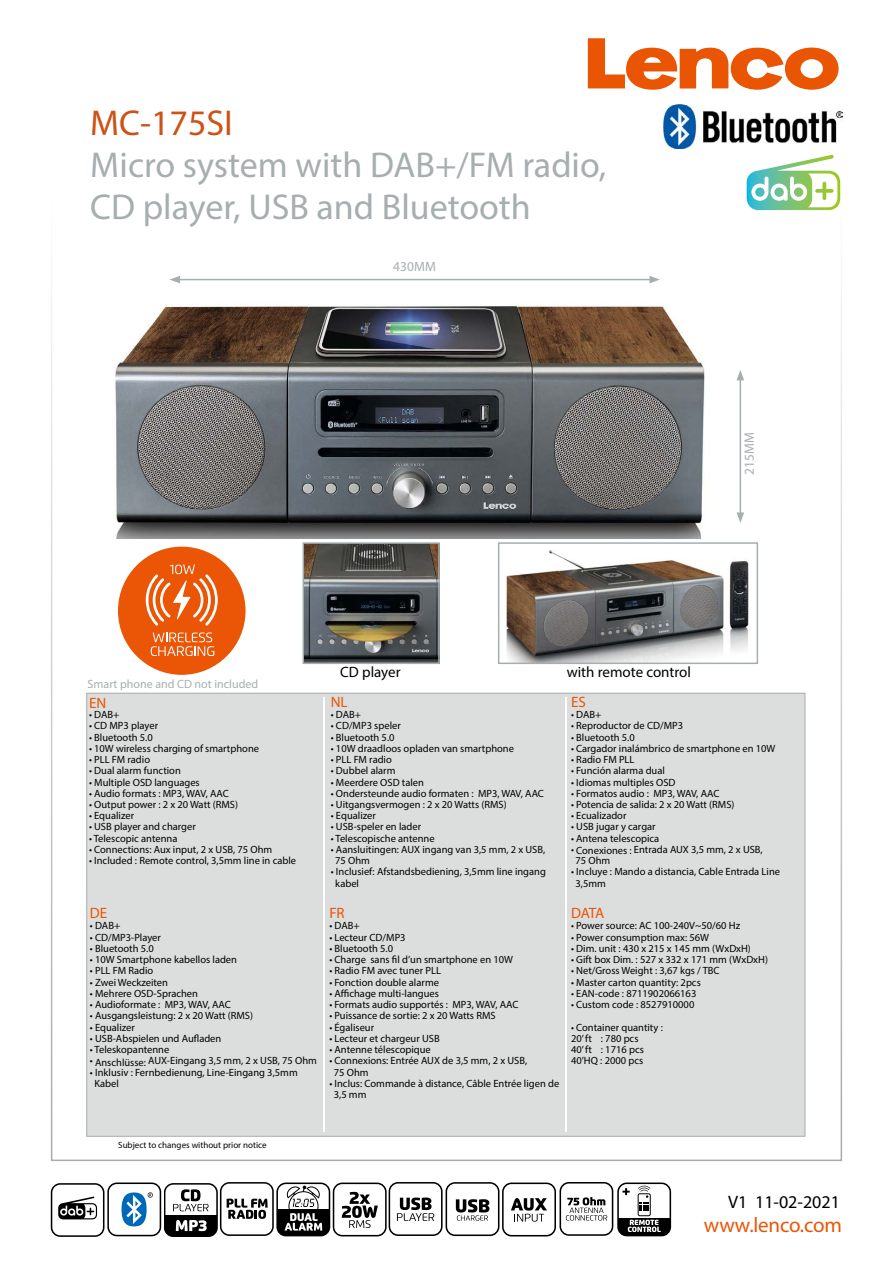
<style>
.page{position:relative;width:893px;height:1263px;background:#fff}
.page>*{position:absolute;margin:0;border:0;box-sizing:border-box;transform-origin:0 0}
.t1{font:36px/42px "Myriad Pro";color:#a7aeb0}
.t2{font:36px "Myriad Pro";color:#cc5218}
.t3{font:21px "Myriad Pro";letter-spacing:-.01em;color:#ea5504}
.t4{font:18px "Myriad Pro";color:#000}
.t5{font:15px "Myriad Pro";color:#000}
.t6{font:15px "Myriad Pro";color:#ea5504}
.t7{font:13.5px "Myriad Pro";letter-spacing:.005em;color:#a7aeb0}
.t8{font:12px "Myriad Pro";color:#a7aeb0}
.t9{font:10.5px/11.2px "Myriad Pro";color:#000}
.t10{font:9px "Myriad Pro";color:#000}
</style>
<div class="page">
<svg style="left:588px;top:38px;width:251px;height:52px"></svg>
<hr style="left:178px;top:279px;width:474px;height:1px;background:#a7aeb0">
<svg style="left:170px;top:276px;width:10px;height:7px"></svg>
<svg style="left:649px;top:276px;width:11px;height:7px"></svg>
<hr style="left:740px;top:378px;width:1px;height:137px;background:#a7aeb0">
<svg style="left:736px;top:370px;width:8px;height:10px"></svg>
<svg style="left:736px;top:512px;width:8px;height:11px"></svg>
<div style="left:87px;top:693px;width:718px;height:443px;background:#dcdddd;border:1px solid #aaabab"></div>
<hr style="left:323px;top:697px;width:2px;height:434px;background:#fff">
<hr style="left:565px;top:697px;width:2px;height:434px;background:#fff">
<img style="left:663px;top:105px;width:179px;height:44px">
<img style="left:115px;top:304px;width:590px;height:235px">
<svg style="left:747px;top:155px;width:93px;height:55px"></svg>
<svg style="left:51px;top:1182px;width:620px;height:55px"></svg>
<div style="left:118px;top:547px;width:128px;height:128px;background:#ea5506;border-radius:50%"></div>
<svg style="left:151px;top:632px;width:63px;height:24px"></svg>
<svg style="left:146px;top:564px;width:72px;height:61px"></svg>
<img style="left:305px;top:545px;width:132px;height:116px">
<div style="left:302px;top:542px;width:138px;height:122px;border:2px solid #a7aeb0"></div>
<img style="left:506px;top:550px;width:243px;height:111px">
<div style="left:498px;top:542px;width:260px;height:122px;border:2px solid #a7aeb0"></div>
<h1 class="t2" style="left:90px;top:100px;width:144px">MC-175SI</h1>
<h1 class="t1" style="left:90px;top:143px;width:518px">Micro system with DAB+/FM radio,<br>CD player, USB and Bluetooth</h1>
<p class="t7" style="left:393px;top:258px;width:44px">430MM</p>
<p class="t7" style="left:741px;top:475px;width:44px;rotate:-90deg">215MM</p>
<p class="t8" style="left:88px;top:677px;width:172px">Smart phone and CD not included</p>
<h3 class="t6" style="left:89px;top:694px;width:19px">EN</h3>
<p class="t9" style="left:89px;top:709px;width:32px">• DAB+</p>
<p class="t9" style="left:89px;top:720px;width:71px">• CD MP3 player</p>
<p class="t9" style="left:89px;top:731px;width:65px">• Bluetooth 5.0</p>
<p class="t9" style="left:89px;top:742px;width:172px">• 10W wireless charging of smartphone</p>
<p class="t9" style="left:89px;top:754px;width:63px">• PLL FM radio</p>
<p class="t9" style="left:89px;top:765px;width:93px">• Dual alarm function</p>
<p class="t9" style="left:89px;top:776px;width:112px">• Multiple OSD languages</p>
<p class="t9" style="left:89px;top:787px;width:141px">• Audio formats : MP3, WAV, AAC</p>
<p class="t9" style="left:89px;top:799px;width:151px">• Output power : 2 x 20 Watt (RMS)</p>
<p class="t9" style="left:89px;top:810px;width:47px">• Equalizer</p>
<p class="t9" style="left:89px;top:821px;width:108px">• USB player and charger</p>
<p class="t9" style="left:89px;top:832px;width:90px">• Telescopic antenna</p>
<p class="t9" style="left:89px;top:844px;width:185px">• Connections: Aux input, 2 x USB, 75 Ohm</p>
<p class="t9" style="left:89px;top:855px;width:209px">• Included : Remote control, 3,5mm line in cable</p>
<h3 class="t6" style="left:90px;top:904px;width:19px">DE</h3>
<p class="t9" style="left:90px;top:920px;width:32px">• DAB+</p>
<p class="t9" style="left:90px;top:931px;width:73px">• CD/MP3-Player</p>
<p class="t9" style="left:90px;top:942px;width:65px">• Bluetooth 5.0</p>
<p class="t9" style="left:90px;top:954px;width:149px">• 10W Smartphone kabellos laden</p>
<p class="t9" style="left:90px;top:965px;width:65px">• PLL FM Radio</p>
<p class="t9" style="left:90px;top:976px;width:80px">• Zwei Weckzeiten</p>
<p class="t9" style="left:90px;top:987px;width:110px">• Mehrere OSD-Sprachen</p>
<p class="t9" style="left:90px;top:999px;width:142px">• Audioformate : MP3, WAV, AAC</p>
<p class="t9" style="left:90px;top:1010px;width:165px">• Ausgangsleistung: 2 x 20 Watt (RMS)</p>
<p class="t9" style="left:90px;top:1021px;width:47px">• Equalizer</p>
<p class="t9" style="left:90px;top:1032px;width:133px">• USB-Abspielen und Aufladen</p>
<p class="t9" style="left:90px;top:1044px;width:81px">• Teleskopantenne</p>
<p class="t9" style="left:90px;top:1055px;width:229px">• Anschlüsse: AUX-Eingang 3,5 mm, 2 x USB, 75 Ohm</p>
<p class="t9" style="left:94px;top:1066px;width:205px;text-indent:-4px">• Inklusiv : Fernbedienung, Line-Eingang 3,5mm<br>Kabel</p>
<h3 class="t5" style="left:340px;top:662px;width:62px">CD player</h3>
<h3 class="t5" style="left:567px;top:662px;width:126px">with remote control</h3>
<h3 class="t6" style="left:331px;top:692px;width:18px">NL</h3>
<p class="t9" style="left:331px;top:709px;width:32px">• DAB+</p>
<p class="t9" style="left:331px;top:720px;width:72px">• CD/MP3 speler</p>
<p class="t9" style="left:331px;top:731px;width:65px">• Bluetooth 5.0</p>
<p class="t9" style="left:331px;top:742px;width:185px">• 10W draadloos opladen van smartphone</p>
<p class="t9" style="left:331px;top:754px;width:63px">• PLL FM radio</p>
<p class="t9" style="left:331px;top:765px;width:66px">• Dubbel alarm</p>
<p class="t9" style="left:331px;top:776px;width:95px">• Meerdere OSD talen</p>
<p class="t9" style="left:331px;top:787px;width:215px">• Ondersteunde audio formaten : MP3, WAV, AAC</p>
<p class="t9" style="left:331px;top:799px;width:177px">• Uitgangsvermogen : 2 x 20 Watts (RMS)</p>
<p class="t9" style="left:331px;top:810px;width:47px">• Equalizer</p>
<p class="t9" style="left:331px;top:821px;width:92px">• USB-speler en lader</p>
<p class="t9" style="left:331px;top:832px;width:105px">• Telescopische antenne</p>
<p class="t9" style="left:335px;top:844px;width:211px;text-indent:-4px">• Aansluitingen: AUX ingang van 3,5 mm, 2 x USB,<br>75 Ohm</p>
<p class="t9" style="left:335px;top:866px;width:212px;text-indent:-4px">• Inclusief: Afstandsbediening, 3,5mm line ingang kabel</p>
<h3 class="t6" style="left:329px;top:904px;width:17px">FR</h3>
<p class="t9" style="left:329px;top:920px;width:32px">• DAB+</p>
<p class="t9" style="left:329px;top:931px;width:78px">• Lecteur CD/MP3</p>
<p class="t9" style="left:329px;top:942px;width:65px">• Bluetooth 5.0</p>
<p class="t9" style="left:329px;top:954px;width:185px">• Charge sans fil d’un smartphone en 10W</p>
<p class="t9" style="left:329px;top:965px;width:113px">• Radio FM avec tuner PLL</p>
<p class="t9" style="left:329px;top:976px;width:111px">• Fonction double alarme</p>
<p class="t9" style="left:329px;top:987px;width:111px">• Affichage multi-langues</p>
<p class="t9" style="left:329px;top:999px;width:191px">• Formats audio supportés : MP3, WAV, AAC</p>
<p class="t9" style="left:329px;top:1010px;width:168px">• Puissance de sortie: 2 x 20 Watts RMS</p>
<p class="t9" style="left:329px;top:1021px;width:46px">• Égaliseur</p>
<p class="t9" style="left:329px;top:1032px;width:112px">• Lecteur et chargeur USB</p>
<p class="t9" style="left:329px;top:1044px;width:103px">• Antenne télescopique</p>
<p class="t9" style="left:334px;top:1055px;width:195px;text-indent:-4px">• Connexions: Entrée AUX de 3,5 mm, 2 x USB,<br>75 Ohm</p>
<p class="t9" style="left:334px;top:1077px;width:227px;text-indent:-4px">• Inclus: Commande à distance, Câble Entrée ligen de<br>3,5 mm</p>
<h3 class="t6" style="left:571px;top:692px;width:16px">ES</h3>
<p class="t9" style="left:571px;top:709px;width:32px">• DAB+</p>
<p class="t9" style="left:571px;top:720px;width:114px">• Reproductor de CD/MP3</p>
<p class="t9" style="left:571px;top:731px;width:65px">• Bluetooth 5.0</p>
<p class="t9" style="left:571px;top:742px;width:206px">• Cargador inalámbrico de smartphone en 10W</p>
<p class="t9" style="left:571px;top:754px;width:65px">• Radio FM PLL</p>
<p class="t9" style="left:571px;top:765px;width:95px">• Función alarma dual</p>
<p class="t9" style="left:571px;top:776px;width:106px">• Idiomas multiples OSD</p>
<p class="t9" style="left:571px;top:787px;width:150px">• Formatos audio : MP3, WAV, AAC</p>
<p class="t9" style="left:571px;top:799px;width:165px">• Potencia de salida: 2 x 20 Watt (RMS)</p>
<p class="t9" style="left:571px;top:810px;width:57px">• Ecualizador</p>
<p class="t9" style="left:571px;top:821px;width:86px">• USB jugar y cargar</p>
<p class="t9" style="left:571px;top:832px;width:90px">• Antena telescopica</p>
<p class="t9" style="left:575px;top:844px;width:189px;text-indent:-4px">• Conexiones : Entrada AUX 3,5 mm, 2 x USB,<br>75 Ohm</p>
<p class="t9" style="left:575px;top:866px;width:206px;text-indent:-4px">• Incluye : Mando a distancia, Cable Entrada Line<br>3,5mm</p>
<h3 class="t6" style="left:571px;top:904px;width:35px">DATA</h3>
<p class="t9" style="left:571px;top:920px;width:171px">• Power source: AC 100-240V~50/60 Hz</p>
<p class="t9" style="left:571px;top:931px;width:140px">• Power consumption max: 56W</p>
<p class="t9" style="left:571px;top:942px;width:181px">• Dim. unit : 430 x 215 x 145 mm (WxDxH)</p>
<p class="t9" style="left:571px;top:954px;width:198px">• Gift box Dim. : 527 x 332 x 171 mm (WxDxH)</p>
<p class="t9" style="left:571px;top:965px;width:150px">• Net/Gross Weight : 3,67 kgs / TBC</p>
<p class="t9" style="left:571px;top:976px;width:131px">• Master carton quantity: 2pcs</p>
<p class="t9" style="left:571px;top:987px;width:127px">• EAN-code : 8711902066163</p>
<p class="t9" style="left:571px;top:999px;width:125px">• Custom code : 8527910000</p>
<p class="t9" style="left:571px;top:1021px;width:93px">• Container quantity :<br>20’ ft : 780 pcs<br>40’ ft : 1716 pcs<br>40’HQ : 2000 pcs</p>
<p class="t10" style="left:118px;top:1139px;width:150px">Subject to changes without prior notice</p>
<h3 class="t4" style="left:728px;top:1190px;width:113px">V1 11-02-2021</h3>
<h2 class="t3" style="left:704px;top:1212px;width:139px">www.lenco.com</h2>
</div>
